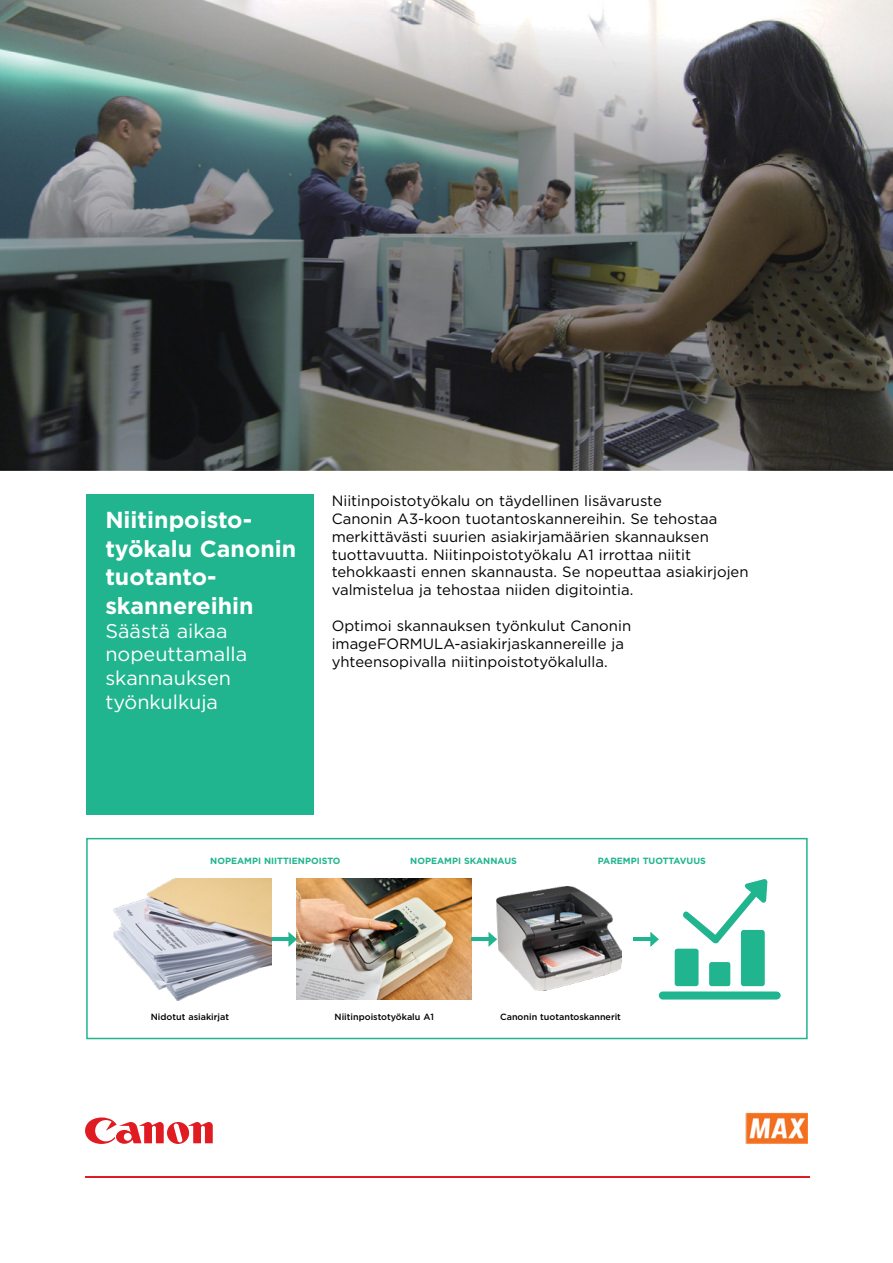
<style>
.page{position:relative;width:893px;height:1263px;background:#fff}
.page>*{position:absolute;margin:0;border:0;box-sizing:border-box;transform-origin:0 0}
.t1{font:700 23.1px/28.5px "Gotham";color:#fff}
.t2{font:19.8px/23.9px "Gotham";color:#fff}
.t3{font:14.85px/17.9px "Gotham";color:#000}
.t4{font:500 9px "Gotham";color:#000}
.t5{font:700 9px "Gotham";color:#20b58e}
</style>
<div class="page">
<svg style="left:85px;top:1117px;width:128px;height:27px"></svg>
<hr style="left:85px;top:1176px;width:724px;height:2px;background:#e11b22">
<div style="left:86px;top:838px;width:722px;height:201px;border:2px solid #20b58e"></div>
<div style="left:86px;top:494px;width:227px;height:320px;background:#20b58e"></div>
<img style="left:0;top:0;width:893px;height:471px">
<img style="left:297px;top:878px;width:175px;height:121px">
<svg style="left:288px;top:932px;width:10px;height:15px"></svg>
<hr style="left:272px;top:937px;width:17px;height:4px;background:#20b58e">
<svg style="left:488px;top:932px;width:9px;height:15px"></svg>
<hr style="left:472px;top:937px;width:17px;height:4px;background:#20b58e">
<svg style="left:650px;top:932px;width:9px;height:15px"></svg>
<hr style="left:634px;top:937px;width:17px;height:4px;background:#20b58e">
<img style="left:113px;top:878px;width:159px;height:122px">
<img style="left:497px;top:886px;width:125px;height:104px">
<div style="left:659px;top:991px;width:122px;height:8px;background:#20b58e;border-radius:4px"></div>
<div style="left:675px;top:949px;width:23px;height:37px;background:#20b58e;border-radius:3px"></div>
<div style="left:709px;top:962px;width:21px;height:24px;background:#20b58e;border-radius:3px"></div>
<div style="left:741px;top:930px;width:24px;height:56px;background:#20b58e;border-radius:3px"></div>
<svg style="left:683px;top:879px;width:84px;height:64px"></svg>
<img style="left:745px;top:1112px;width:63px;height:32px">
<h1 class="t1" style="left:105px;top:506px;width:192px">Niitinpoisto&shy;työkalu Canonin tuotanto&shy;skannereihin</h1>
<h2 class="t2" style="left:105px;top:618px;width:143px">Säästä aikaa nopeuttamalla skannauksen työnkulkuja</h2>
<p class="t3" style="left:332px;top:491px;width:418px">Niitinpoistotyökalu on täydellinen lisävaruste<br>Canonin A3-koon tuotantoskannereihin. Se tehostaa merkittävästi suurien asiakirjamäärien skannauksen tuottavuutta. Niitinpoistotyökalu A1 irrottaa niitit tehokkaasti ennen skannausta. Se nopeuttaa asiakirjojen valmistelua ja tehostaa niiden digitointia.</p>
<p class="t3" style="left:332px;top:616px;width:301px">Optimoi skannauksen työnkulut Canonin imageFORMULA-asiakirjaskannereille ja yhteensopivalla niitinpoistotyökalulla.</p>
<p class="t5" style="left:210px;top:855px;width:132px">NOPEAMPI NIITTIENPOISTO</p>
<p class="t5" style="left:410px;top:855px;width:108px">NOPEAMPI SKANNAUS</p>
<p class="t5" style="left:598px;top:855px;width:110px">PAREMPI TUOTTAVUUS</p>
<p class="t4" style="left:151px;top:1011px;width:80px">Nidotut asiakirjat</p>
<p class="t4" style="left:335px;top:1011px;width:101px">Niitinpoistotyökalu A1</p>
<p class="t4" style="left:500px;top:1011px;width:122px">Canonin tuotantoskannerit</p>
</div>
